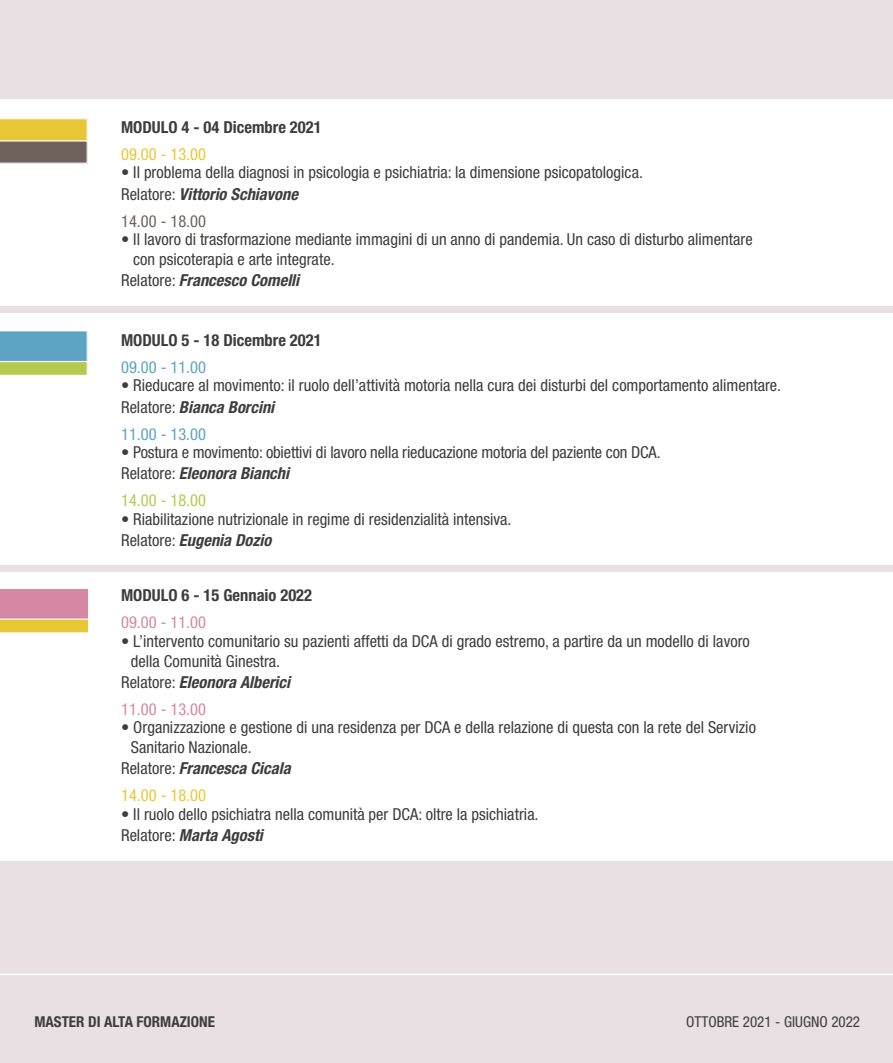
<style>
.page{position:relative;width:893px;height:1063px;background:#e8e0e3}
.page>*{position:absolute;margin:0;border:0;box-sizing:border-box;transform-origin:0 0}
.t1{font:condensed 16.5px/21.3px "Helvetica Neue LT Std";color:#3d3d3d}
.t2{font:italic 700 condensed 16.5px "Helvetica Neue LT Std";color:#3d3d3d}
.t3{font:700 condensed 16.5px "Helvetica Neue LT Std";color:#3d3d3d}
.t4{font:condensed 16.5px "Helvetica Neue LT Std";color:#e8c736}
.t5{font:condensed 16.5px "Helvetica Neue LT Std";color:#5ca3c4}
.t6{font:condensed 16.5px "Helvetica Neue LT Std";color:#d687a3}
.t7{font:condensed 16.5px "Helvetica Neue LT Std";color:#6f615c}
.t8{font:condensed 16.5px "Helvetica Neue LT Std";color:#b5c94f}
.t9{font:700 condensed 15px "Helvetica Neue LT Std";color:#3d3d3d}
.t10{font:condensed 15px "Helvetica Neue LT Std";color:#3d3d3d}
.s1{font-weight:700;font-style:italic}
.s2{font-weight:400;font-style:normal}
</style>
<div class="page">
<div style="left:0;top:100px;width:893px;height:206px;background:#fff"></div>
<div style="left:0;top:313px;width:893px;height:251px;background:#fff"></div>
<svg style="left:0;top:118px;width:88px;height:46px;background:#b29d59"></svg>
<svg style="left:0;top:331px;width:88px;height:44px;background:#7eb2a6"></svg>
<div style="left:0;top:572px;width:893px;height:289px;background:#fff"></div>
<svg style="left:0;top:589px;width:88px;height:44px;background:#dc9e87"></svg>
<hr style="left:0;top:974px;width:893px;height:1px;background:#fff">
<p class="t3" style="left:121px;top:117px;width:202px">MODULO 4 - 04 Dicembre 2021</p>
<p class="t4" style="left:121px;top:145px;width:87px">09.00 - 13.00</p>
<p class="t1" style="left:121px;top:162px;width:523px">• Il problema della diagnosi in psicologia e psichiatria: la dimensione psicopatologica.<br>Relatore: <span class="s1">Vittorio Schiavone</span></p>
<p class="t7" style="left:121px;top:211px;width:87px">14.00 - 18.00</p>
<p class="t1" style="left:133px;top:229px;width:621px;line-height:19.8px;text-indent:-12px">• Il lavoro di trasformazione mediante immagini di un anno di pandemia. Un caso di disturbo alimentare con psicoterapia e arte integrate.</p>
<p class="t2" style="left:121px;top:270px;width:180px"><span class="s2">Relatore:</span> Francesco Comelli</p>
<p class="t3" style="left:121px;top:330px;width:202px">MODULO 5 - 18 Dicembre 2021</p>
<p class="t5" style="left:121px;top:358px;width:87px">09.00 - 11.00</p>
<p class="t1" style="left:121px;top:375px;width:662px">• Rieducare al movimento: il ruolo dell’attività motoria nella cura dei disturbi del comportamento alimentare.<br>Relatore: <span class="s1">Bianca Borcini</span></p>
<p class="t5" style="left:121px;top:424px;width:87px">11.00 - 13.00</p>
<p class="t1" style="left:121px;top:441px;width:541px">• Postura e movimento: obiettivi di lavoro nella rieducazione motoria del paziente con DCA.<br>Relatore: <span class="s1">Eleonora Bianchi</span></p>
<p class="t8" style="left:121px;top:491px;width:87px">14.00 - 18.00</p>
<p class="t1" style="left:121px;top:508px;width:392px">• Riabilitazione nutrizionale in regime di residenzialità intensiva.<br>Relatore: <span class="s1">Eugenia Dozio</span></p>
<p class="t3" style="left:121px;top:585px;width:193px">MODULO 6 - 15 Gennaio 2022</p>
<p class="t6" style="left:121px;top:613px;width:87px">09.00 - 11.00</p>
<p class="t1" style="left:121px;top:630px;width:630px">• L’intervento comunitario su pazienti affetti da DCA di grado estremo, a partire da un modello di lavoro</p>
<p class="t1" style="left:131px;top:650px;width:151px">della Comunità Ginestra.</p>
<p class="t2" style="left:121px;top:672px;width:170px"><span class="s2">Relatore:</span> Eleonora Alberici</p>
<p class="t6" style="left:121px;top:699px;width:87px">11.00 - 13.00</p>
<p class="t1" style="left:121px;top:717px;width:636px">• Organizzazione e gestione di una residenza per DCA e della relazione di questa con la rete del Servizio</p>
<p class="t1" style="left:131px;top:736px;width:122px">Sanitario Nazionale.</p>
<p class="t2" style="left:121px;top:758px;width:171px"><span class="s2">Relatore:</span> Francesca Cicala</p>
<p class="t4" style="left:121px;top:786px;width:87px">14.00 - 18.00</p>
<p class="t1" style="left:121px;top:803px;width:419px">• Il ruolo dello psichiatra nella comunità per DCA: oltre la psichiatria.<br>Relatore: <span class="s1">Marta Agosti</span></p>
<p class="t9" style="left:34px;top:1012px;width:182px">MASTER DI ALTA FORMAZIONE</p>
<p class="t10" style="left:686px;top:1013px;width:175px">OTTOBRE 2021 - GIUGNO 2022</p>
</div>
